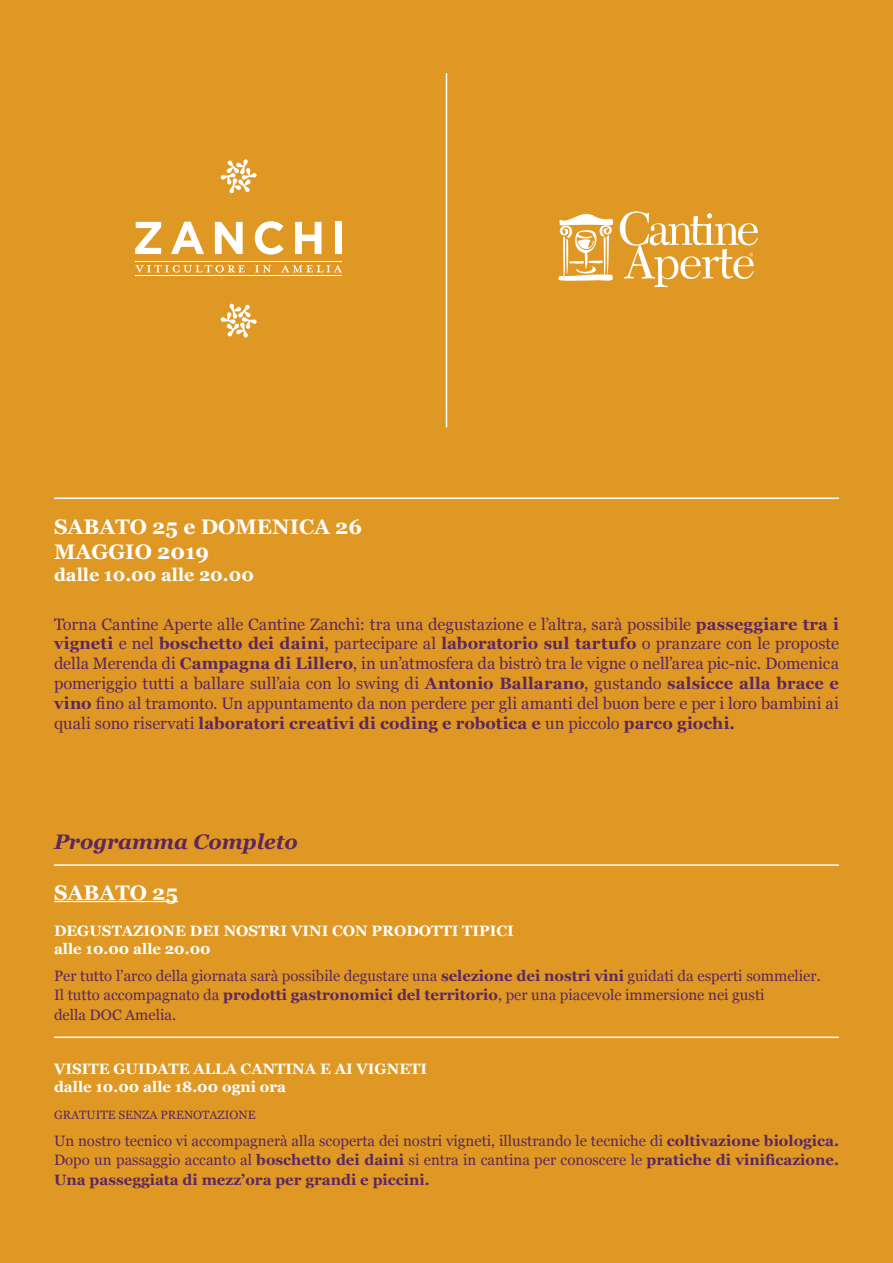
<style>
.page{position:relative;width:893px;height:1263px;background:#df9824}
.page>*{position:absolute;margin:0;border:0;box-sizing:border-box;transform-origin:0 0}
.t1{font:700 21px "Georgia";color:#fff}
.t2{font:italic 700 21px "Georgia";color:#5d275e}
.t3{font:700 18px "Georgia";color:#fff}
.t4{font:16.5px/19.8px "Georgia";letter-spacing:-.005em;color:#5c285f;text-align:justify}
.t5{font:15px/19.5px "Georgia";color:#5c285f;text-align:justify}
.t6{font:700 15px "Georgia";color:#fff}
.t7{font:12px "Georgia";color:#5c285f}
.s1{font-weight:700}
</style>
<div class="page">
<hr style="left:54px;top:901px;width:124px;height:1px;background:#fff">
<hr style="left:54px;top:497px;width:785px;height:2px;background:#fff">
<svg style="left:220px;top:303px;width:37px;height:35px"></svg>
<svg style="left:220px;top:159px;width:37px;height:35px"></svg>
<hr style="left:135px;top:261px;width:207px;height:1px;background:#fff">
<hr style="left:135px;top:276px;width:207px;height:1px;background:#fff">
<svg style="left:135px;top:265px;width:110px;height:8px"></svg>
<svg style="left:255px;top:265px;width:16px;height:8px"></svg>
<svg style="left:281px;top:265px;width:61px;height:8px"></svg>
<svg style="left:135px;top:222px;width:26px;height:32px"></svg>
<svg style="left:171px;top:222px;width:33px;height:32px"></svg>
<svg style="left:215px;top:222px;width:28px;height:32px"></svg>
<svg style="left:255px;top:221px;width:29px;height:34px"></svg>
<svg style="left:295px;top:222px;width:26px;height:32px"></svg>
<div style="left:335px;top:222px;width:7px;height:32px;background:#fff"></div>
<svg style="left:620px;top:211px;width:138px;height:76px"></svg>
<hr style="left:446px;top:73px;width:1px;height:354px;background:#fff">
<svg style="left:558px;top:214px;width:55px;height:67px"></svg>
<hr style="left:54px;top:1036px;width:785px;height:2px;background:#fff">
<hr style="left:54px;top:864px;width:785px;height:2px;background:#fff">
<p class="t1" style="left:54px;top:511px;width:310px">SABATO 25 e DOMENICA 26</p>
<p class="t1" style="left:54px;top:536px;width:156px">MAGGIO 2019</p>
<p class="t3" style="left:54px;top:561px;width:202px">dalle 10.00 alle 20.00</p>
<p class="t4" style="left:54px;top:613px;width:786px">Torna Cantine Aperte alle Cantine Zanchi: tra una degustazione e l’altra, sarà possibile <span class="s1">passeggiare tra i vigneti</span> e nel <span class="s1">boschetto dei daini</span>, partecipare al <span class="s1">laboratorio sul tartufo</span> o pranzare con le proposte della Merenda di <span class="s1">Campagna di Lillero</span>, in un’atmosfera da bistrò tra le vigne o nell’area pic-nic. Domenica pomeriggio tutti a ballare sull’aia con lo swing di <span class="s1">Antonio Ballarano</span>, gustando <span class="s1">salsicce alla brace e vino</span> fino al tramonto. Un appuntamento da non perdere per gli amanti del buon bere e per i loro bambini ai quali sono riservati <span class="s1">laboratori creativi di coding e robotica e</span> un piccolo <span class="s1">parco giochi.</span></p>
<p class="t2" style="left:54px;top:826px;width:245px">Programma Completo</p>
<p class="t1" style="left:54px;top:876px;width:126px">SABATO 25</p>
<p class="t6" style="left:54px;top:919px;width:461px">DEGUSTAZIONE DEI NOSTRI VINI CON PRODOTTI TIPICI</p>
<p class="t6" style="left:54px;top:937px;width:158px">alle 10.00 alle 20.00</p>
<p class="t5" style="left:54px;top:965px;width:768px">Per tutto l’arco della giornata sarà possibile degustare una <span class="s1">selezione dei nostri vini</span> guidati da esperti sommelier.</p>
<p class="t5" style="left:54px;top:985px;width:712px">Il tutto accompagnato da <span class="s1">prodotti gastronomici del territorio</span>, per una piacevole immersione nei gusti</p>
<p class="t5" style="left:54px;top:1004px;width:124px">della DOC Amelia.</p>
<p class="t6" style="left:54px;top:1057px;width:375px">VISITE GUIDATE ALLA CANTINA E AI VIGNETI</p>
<p class="t6" style="left:54px;top:1075px;width:234px">dalle 10.00 alle 18.00 ogni ora</p>
<p class="t7" style="left:54px;top:1106px;width:203px">GRATUITE SENZA PRENOTAZIONE</p>
<p class="t5" style="left:54px;top:1130px;width:786px">Un nostro tecnico vi accompagnerà alla scoperta dei nostri vigneti, illustrando le tecniche di <span class="s1">coltivazione biologica.<br></span>Dopo un passaggio accanto al <span class="s1">boschetto dei daini</span> si entra in cantina per conoscere le <span class="s1">pratiche di vinificazione.<br>Una passeggiata di mezz’ora per grandi e piccini.</span></p>
</div>
